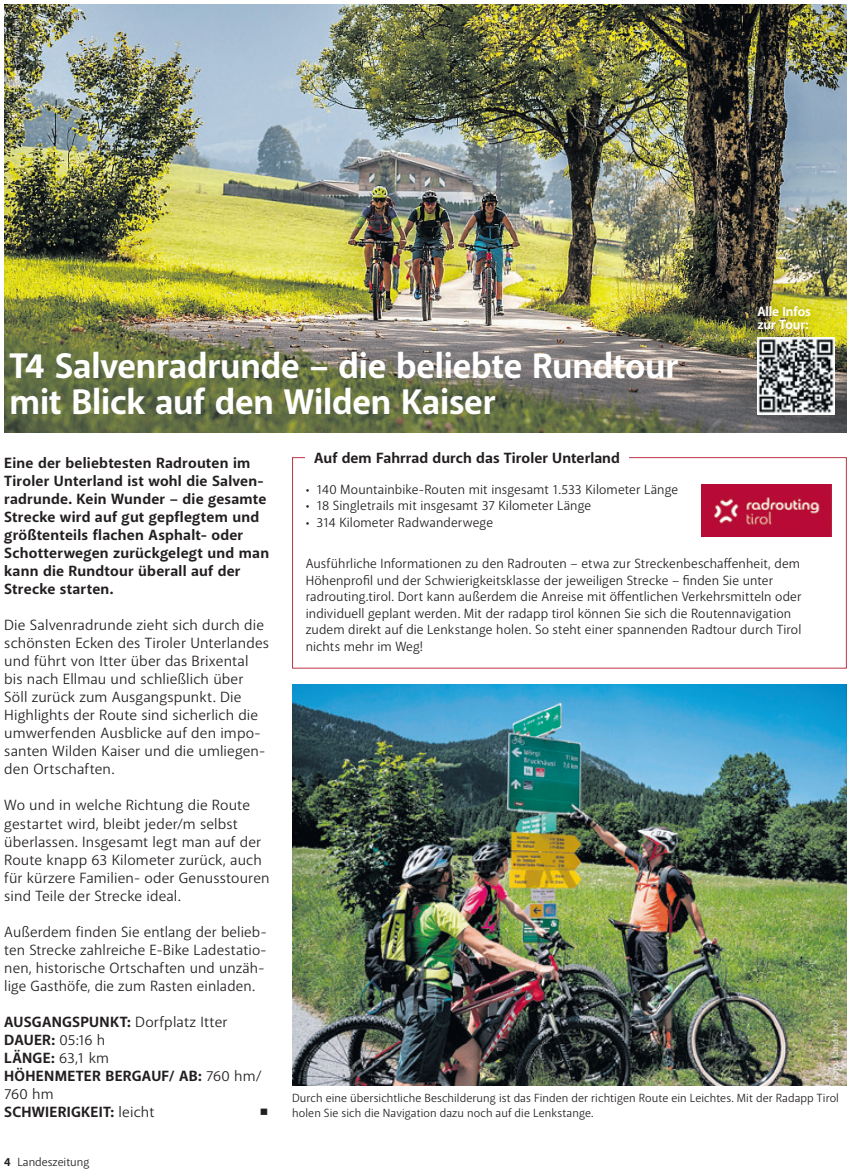
<style>
.page{position:relative;width:851px;height:1170px;background:#fff}
.page>*{position:absolute;margin:0;border:0;box-sizing:border-box;transform-origin:0 0}
.t1{font:700 36px/36px "Akagi Pro";letter-spacing:-.005em;color:#fff}
.t2{font:15px/18px "Akagi Pro";letter-spacing:.005em;color:#231f20}
.t3{font:700 15px/18px "Akagi Pro";letter-spacing:.015em;color:#231f20}
.t4{font:13.5px/16.5px "Akagi Pro";letter-spacing:.005em;color:#231f20}
.t5{font:700 13.5px/13.5px "Akagi Pro";letter-spacing:-.01em;color:#fff}
.t6{font:12px/15px "Akagi Pro";letter-spacing:.005em;color:#231f20}
.t7{font:9px "Akagi Pro";letter-spacing:.025em;color:#fff}
.s1{font-weight:400}
.s2{font-weight:700}
</style>
<div class="page">
<img style="left:4px;top:4px;width:842px;height:428px">
<div style="left:292px;top:457px;width:554px;height:211px;border:1px solid #bc3544"></div>
<div style="left:305px;top:443px;width:323px;height:28px;background:#fff"></div>
<img style="left:701px;top:484px;width:130px;height:52px">
<img style="left:292px;top:684px;width:554px;height:400px">
<img style="left:757px;top:337px;width:77px;height:77px">
<div style="left:739px;top:288px;width:88px;height:60px;background:#231f20;opacity:.55"></div>
<p class="t7" style="left:11px;top:87px;width:75px;rotate:-90deg">Foto: Erwin Haiden</p>
<h1 class="t1" style="left:10px;top:349px;width:670px">T4 Salvenradrunde – die beliebte Rundtour mit Blick auf den Wilden Kaiser</h1>
<p class="t5" style="left:757px;top:305px;width:55px">Alle Infos zur Tour:</p>
<p class="t3" style="left:4px;top:454px;width:266px">Eine der beliebtesten Radrouten im Tiroler Unterland ist wohl die Salven&shy;radrunde. Kein Wunder – die gesamte Strecke wird auf gut gepflegtem und größtenteils flachen Asphalt- oder Schotterwegen zurückgelegt und man kann die Rundtour überall auf der Strecke starten.</p>
<p class="t2" style="left:4px;top:616px;width:266px">Die Salvenradrunde zieht sich durch die schönsten Ecken des Tiroler Unterlandes und führt von Itter über das Brixental bis nach Ellmau und schließlich über Söll zurück zum Ausgangspunkt. Die Highlights der Route sind sicherlich die umwerfenden Ausblicke auf den impo&shy;santen Wilden Kaiser und die umliegen&shy;den Ortschaften.</p>
<p class="t2" style="left:4px;top:796px;width:267px">Wo und in welche Richtung die Route gestartet wird, bleibt jeder/m selbst überlassen. Insgesamt legt man auf der Route knapp 63 Kilometer zurück, auch für kürzere Familien- oder Genusstouren sind Teile der Strecke ideal.</p>
<p class="t2" style="left:4px;top:922px;width:264px">Außerdem finden Sie entlang der belieb&shy;ten Strecke zahlreiche E-Bike Ladestatio&shy;nen, historische Ortschaften und unzäh&shy;lige Gasthöfe, die zum Rasten einladen.</p>
<p class="t3" style="left:4px;top:1012px;width:259px">AUSGANGSPUNKT: <span class="s1">Dorfplatz Itter<br></span>DAUER: <span class="s1">05:16 h<br></span>LÄNGE: <span class="s1">63,1 km<br></span>HÖHENMETER BERGAUF/ AB: <span class="s1">760 hm/<br>760 hm<br></span>SCHWIERIGKEIT: <span class="s1">leicht</span></p>
<p class="t2" style="left:260px;top:1102px;width:10px">■</p>
<p class="t6" style="left:4px;top:1154px;width:87px"><span class="s2">4</span> Landeszeitung</p>
<p class="t3" style="left:314px;top:449px;width:307px">Auf dem Fahrrad durch das Tiroler Unterland</p>
<p class="t4" style="left:305px;top:481px;width:374px">• 140 Mountainbike-Routen mit insgesamt 1.533 Kilometer Länge</p>
<p class="t4" style="left:305px;top:497px;width:287px">• 18 Singletrails mit insgesamt 37 Kilometer Länge</p>
<p class="t4" style="left:305px;top:514px;width:189px">• 314 Kilometer Radwanderwege</p>
<p class="t4" style="left:305px;top:555px;width:497px">Ausführliche Informationen zu den Radrouten – etwa zur Streckenbeschaffenheit, dem Höhenprofil und der Schwierigkeitsklasse der jeweiligen Strecke – finden Sie unter radrouting.tirol. Dort kann außerdem die Anreise mit öffentlichen Verkehrsmitteln oder individuell geplant werden. Mit der radapp tirol können Sie sich die Routennavigation zudem direkt auf die Lenkstange holen. So steht einer spannenden Radtour durch Tirol nichts mehr im Weg!</p>
<p class="t7" style="left:829px;top:1080px;width:62px;rotate:-90deg">Foto: Land Tirol</p>
<p class="t6" style="left:292px;top:1090px;width:548px">Durch eine übersichtliche Beschilderung ist das Finden der richtigen Route ein Leichtes. Mit der Radapp Tirol holen Sie sich die Navigation dazu noch auf die Lenkstange.</p>
</div>
